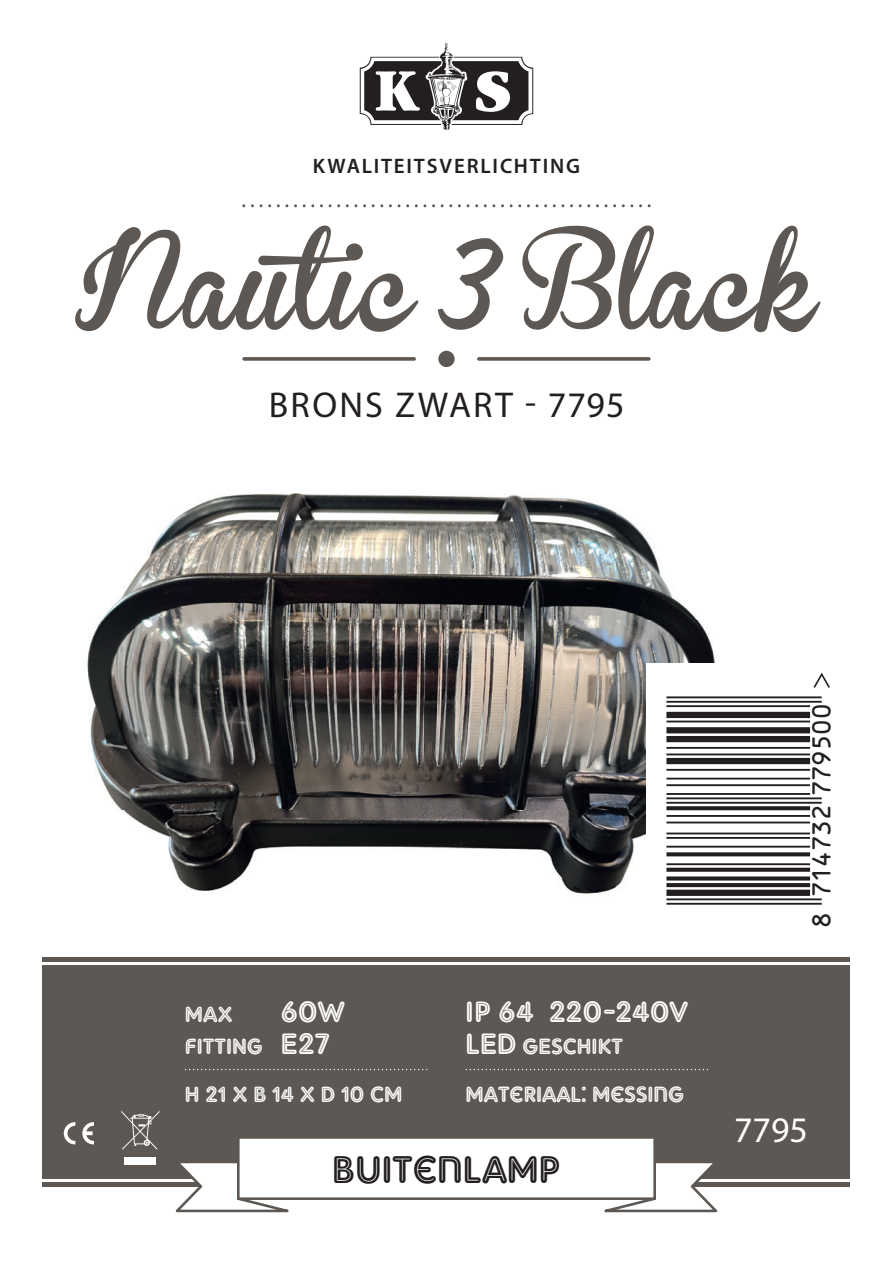
<style>
.page{position:relative;width:893px;height:1263px;background:#fff}
.page>*{position:absolute;margin:0;border:0;box-sizing:border-box;transform-origin:0 0}
.t1{font:96px "Brannboll Fet";color:#5d5853}
.t2{font:37.8px "Adam Gorry Inline";color:#231f20}
.t3{font:36px "Myriad Pro";letter-spacing:.055em;color:#231f20}
.t4{font:36px "Myriad Pro";color:#fff}
.t5{font:28.8px "Adam Gorry Inline";letter-spacing:.005em;color:#fff}
.t6{font:23.7px "OCRB";letter-spacing:-.085em;color:#231f20}
.t7{font:21.6px "Adam Gorry Inline";color:#fff}
.t8{font:600 21px "Myriad Pro";letter-spacing:.085em;color:#231f20}
.s1{font-family:"Braxton";font-size:123px}
.s2{font-size:28.8px}
</style>
<div class="page">
<img style="left:87px;top:493px;width:628px;height:401px">
<svg style="left:242px;top:357px;width:174px;height:4px"></svg>
<svg style="left:477px;top:357px;width:174px;height:4px"></svg>
<div style="left:438px;top:351px;width:17px;height:16px;background:#5d5853;border-radius:50%"></div>
<svg style="left:360px;top:43px;width:173px;height:87px"></svg>
<svg style="left:242px;top:204px;width:409px;height:3px"></svg>
<div style="left:43px;top:957px;width:807px;height:229px;background:#5d5853"></div>
<hr style="left:43px;top:1179px;width:807px;height:2px;background:#fff">
<hr style="left:43px;top:962px;width:807px;height:2px;background:#fff">
<svg style="left:176px;top:1138px;width:541px;height:74px"></svg>
<svg style="left:466px;top:1069px;width:242px;height:1px"></svg>
<svg style="left:185px;top:1069px;width:242px;height:1px"></svg>
<svg style="left:64px;top:1122px;width:30px;height:22px"></svg>
<svg style="left:121px;top:1111px;width:39px;height:38px"></svg>
<div style="left:124px;top:1157px;width:32px;height:8px;background:#fff"></div>
<div style="left:646px;top:663px;width:204px;height:272px;background:#fff"></div>
<hr style="left:666px;top:903px;width:156px;height:2px;background:#231f20">
<hr style="left:666px;top:898px;width:156px;height:2px;background:#231f20">
<div style="left:666px;top:890px;width:144px;height:6px;background:#231f20"></div>
<svg style="left:666px;top:883px;width:144px;height:4px"></svg>
<svg style="left:666px;top:876px;width:144px;height:4px"></svg>
<svg style="left:666px;top:868px;width:144px;height:4px"></svg>
<hr style="left:666px;top:863px;width:144px;height:2px;background:#231f20">
<svg style="left:666px;top:852px;width:144px;height:4px"></svg>
<hr style="left:666px;top:846px;width:144px;height:2px;background:#231f20">
<hr style="left:666px;top:837px;width:144px;height:2px;background:#231f20">
<hr style="left:666px;top:832px;width:144px;height:2px;background:#231f20">
<hr style="left:666px;top:821px;width:144px;height:2px;background:#231f20">
<hr style="left:666px;top:815px;width:144px;height:2px;background:#231f20">
<svg style="left:666px;top:806px;width:144px;height:4px"></svg>
<hr style="left:666px;top:802px;width:156px;height:2px;background:#231f20">
<hr style="left:666px;top:797px;width:156px;height:2px;background:#231f20">
<hr style="left:666px;top:793px;width:144px;height:2px;background:#231f20">
<hr style="left:666px;top:784px;width:144px;height:2px;background:#231f20">
<hr style="left:666px;top:778px;width:144px;height:1px;background:#231f20">
<hr style="left:666px;top:769px;width:144px;height:2px;background:#231f20">
<div style="left:666px;top:758px;width:144px;height:6px;background:#231f20"></div>
<hr style="left:666px;top:753px;width:144px;height:2px;background:#231f20">
<hr style="left:666px;top:747px;width:144px;height:2px;background:#231f20">
<div style="left:666px;top:736px;width:144px;height:6px;background:#231f20"></div>
<div style="left:666px;top:727px;width:144px;height:6px;background:#231f20"></div>
<hr style="left:666px;top:721px;width:144px;height:1px;background:#231f20">
<div style="left:666px;top:712px;width:144px;height:6px;background:#231f20"></div>
<hr style="left:666px;top:705px;width:144px;height:2px;background:#231f20">
<hr style="left:666px;top:701px;width:156px;height:2px;background:#231f20">
<hr style="left:666px;top:696px;width:156px;height:2px;background:#231f20">
<svg style="left:813px;top:672px;width:17px;height:16px"></svg>
<p class="t8" style="left:313px;top:152px;width:269px">KWALITEITSVERLICHTING</p>
<h1 class="t1" style="left:75px;top:234px;width:744px">Nautic <span class="s1">3</span> Black</h1>
<h3 class="t3" style="left:269px;top:382px;width:357px">BRONS ZWART - 7795</h3>
<h3 class="t5" style="left:466px;top:995px;width:224px">IP 64 220-240V</h3>
<p class="t7" style="left:466px;top:1033px;width:159px"><span class="s2">LED</span> GESCHIKT</p>
<p class="t7" style="left:185px;top:1002px;width:49px">MAX</p>
<h3 class="t5" style="left:281px;top:995px;width:66px">60W</h3>
<p class="t7" style="left:185px;top:1033px;width:146px">FITTING <span class="s2">E27</span></p>
<p class="t7" style="left:185px;top:1082px;width:219px">H 21 X B 14 X D 10 CM</p>
<p class="t7" style="left:466px;top:1082px;width:220px">MATERIAAL: MESSING</p>
<h2 class="t2" style="left:332px;top:1148px;width:230px">BUITENLAMP</h2>
<p class="t6" style="left:808px;top:929px;width:227px;rotate:-90deg">8 714732 779500</p>
<h3 class="t4" style="left:734px;top:1107px;width:75px">7795</h3>
</div>
